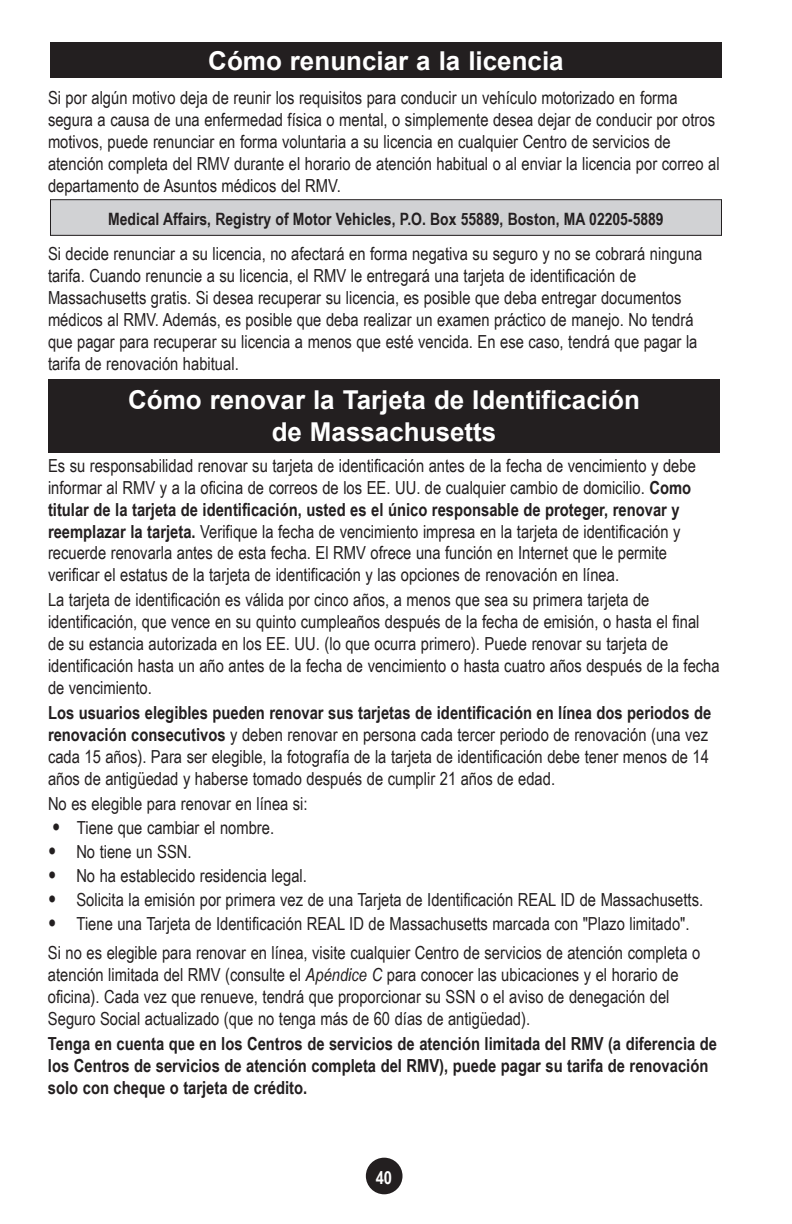
<style>
.page{position:relative;width:792px;height:1224px;background:#fff}
.page>*{position:absolute;margin:0;border:0;box-sizing:border-box;transform-origin:0 0}
.head_1_full_page_-_H{font:700 26px/31.2px "Arial";color:#fff;text-align:center}
.body_text_-_P{font:18px/22px "Arial Narrow";color:#231f20}
.bullet_list_-_P{font:18px "Arial Narrow";color:#231f20}
.body_text_-_P-2{font:700 18px/22px "Arial Narrow";color:#231f20}
.t1{font:700 18px "Arial Narrow";color:#fff}
.sidebar_-_P{font:700 17px "Arial Narrow";color:#231f20}
.s1{font-weight:700}
.s2{font-size:28px}
.s3{font-style:italic}
</style>
<div class="page">
<div style="left:367px;top:1159px;width:35px;height:34px;background:#231f20;border-radius:50%"></div>
<div style="left:366px;top:1158px;width:37px;height:36px;border:2px solid #231f20;border-radius:50%"></div>
<div style="left:50px;top:42px;width:672px;height:36px;background:#231f20"></div>
<div style="left:50px;top:200px;width:672px;height:35px;background:#d1d2d4"></div>
<div style="left:50px;top:199px;width:672px;height:37px;border:1px solid #231f20"></div>
<div style="left:48px;top:379px;width:672px;height:73px;background:#231f20"></div>
<h2 class="head_1_full_page_-_H" style="left:208px;top:46px;width:357px">Cómo renunciar a la licencia</h2>
<p class="body_text_-_P" style="left:48px;top:86px;width:673px">Si por algún motivo deja de reunir los requisitos para conducir un vehículo motorizado en forma segura a causa de una enfermedad física o mental, o simplemente desea dejar de conducir por otros motivos, puede renunciar en forma voluntaria a su licencia en cualquier Centro de servicios de atención completa del RMV durante el horario de atención habitual o al enviar la licencia por correo al departamento de Asuntos médicos del RMV.</p>
<p class="sidebar_-_P" style="left:108px;top:207px;width:557px">Medical Affairs, Registry of Motor Vehicles, P .O . Box 55889, Boston, MA 02205-5889</p>
<p class="body_text_-_P" style="left:48px;top:242px;width:656px">Si decide renunciar a su licencia, no afectará en forma negativa su seguro y no se cobrará ninguna tarifa. Cuando renuncie a su licencia, el RMV le entregará una tarjeta de identificación de Massachusetts gratis. Si desea recuperar su licencia, es posible que deba entregar documentos médicos al RMV. Además, es posible que deba realizar un examen práctico de manejo. No tendrá que pagar para recuperar su licencia a menos que esté vencida. En ese caso, tendrá que pagar la tarifa de renovación habitual.</p>
<h2 class="head_1_full_page_-_H" style="left:128px;top:386px;width:513px">Cómo renovar la Tarjeta de Identificación de Massachusetts</h2>
<p class="body_text_-_P" style="left:48px;top:454px;width:649px">Es su responsabilidad renovar su tarjeta de identificación antes de la fecha de vencimiento y debe informar al RMV y a la oficina de correos de los EE. UU. de cualquier cambio de domicilio. <span class="s1">Como titular de la tarjeta de identificación, usted es el único responsable de proteger, renovar y reemplazar la tarjeta .</span> Verifique la fecha de vencimiento impresa en la tarjeta de identificación y recuerde renovarla antes de esta fecha. El RMV ofrece una función en Internet que le permite verificar el estatus de la tarjeta de identificación y las opciones de renovación en línea.</p>
<p class="body_text_-_P" style="left:48px;top:588px;width:673px">La tarjeta de identificación es válida por cinco años, a menos que sea su primera tarjeta de identificación, que vence en su quinto cumpleaños después de la fecha de emisión, o hasta el final de su estancia autorizada en los EE. UU. (lo que ocurra primero). Puede renovar su tarjeta de identificación hasta un año antes de la fecha de vencimiento o hasta cuatro años después de la fecha de vencimiento.</p>
<p class="body_text_-_P" style="left:48px;top:701px;width:665px"><span class="s1">Los usuarios elegibles pueden renovar sus tarjetas de identificación en línea dos periodos de renovación consecutivos</span> y deben renovar en persona cada tercer periodo de renovación (una vez cada 15 años). Para ser elegible, la fotografía de la tarjeta de identificación debe tener menos de 14 años de antigüedad y haberse tomado después de cumplir 21 años de edad.</p>
<p class="body_text_-_P" style="left:48px;top:792px;width:261px">No es elegible para renovar en línea si:</p>
<p class="bullet_list_-_P" style="left:52px;top:814px;width:224px"><span class="s2">•</span> Tiene que cambiar el nombre.</p>
<p class="bullet_list_-_P" style="left:48px;top:838px;width:145px"><span class="s2">•</span> No tiene un SSN.</p>
<p class="bullet_list_-_P" style="left:48px;top:862px;width:260px"><span class="s2">•</span> No ha establecido residencia legal.</p>
<p class="bullet_list_-_P" style="left:48px;top:886px;width:657px"><span class="s2">•</span> Solicita la emisión por primera vez de una Tarjeta de Identificación REAL ID de Massachusetts.</p>
<p class="bullet_list_-_P" style="left:48px;top:910px;width:643px"><span class="s2">•</span> Tiene una Tarjeta de Identificación REAL ID de Massachusetts marcada con "Plazo limitado".</p>
<p class="body_text_-_P" style="left:48px;top:941px;width:654px">Si no es elegible para renovar en línea, visite cualquier Centro de servicios de atención completa o atención limitada del RMV (consulte el <span class="s3">Apéndice C</span> para conocer las ubicaciones y el horario de oficina). Cada vez que renueve, tendrá que proporcionar su SSN o el aviso de denegación del Seguro Social actualizado (que no tenga más de 60 días de antigüedad).</p>
<p class="body_text_-_P-2" style="left:48px;top:1031px;width:671px">Tenga en cuenta que en los Centros de servicios de atención limitada del RMV (a diferencia de los Centros de servicios de atención completa del RMV), puede pagar su tarifa de renovación solo con cheque o tarjeta de crédito .</p>
<p class="t1" style="left:376px;top:1164px;width:18px">40</p>
</div>
